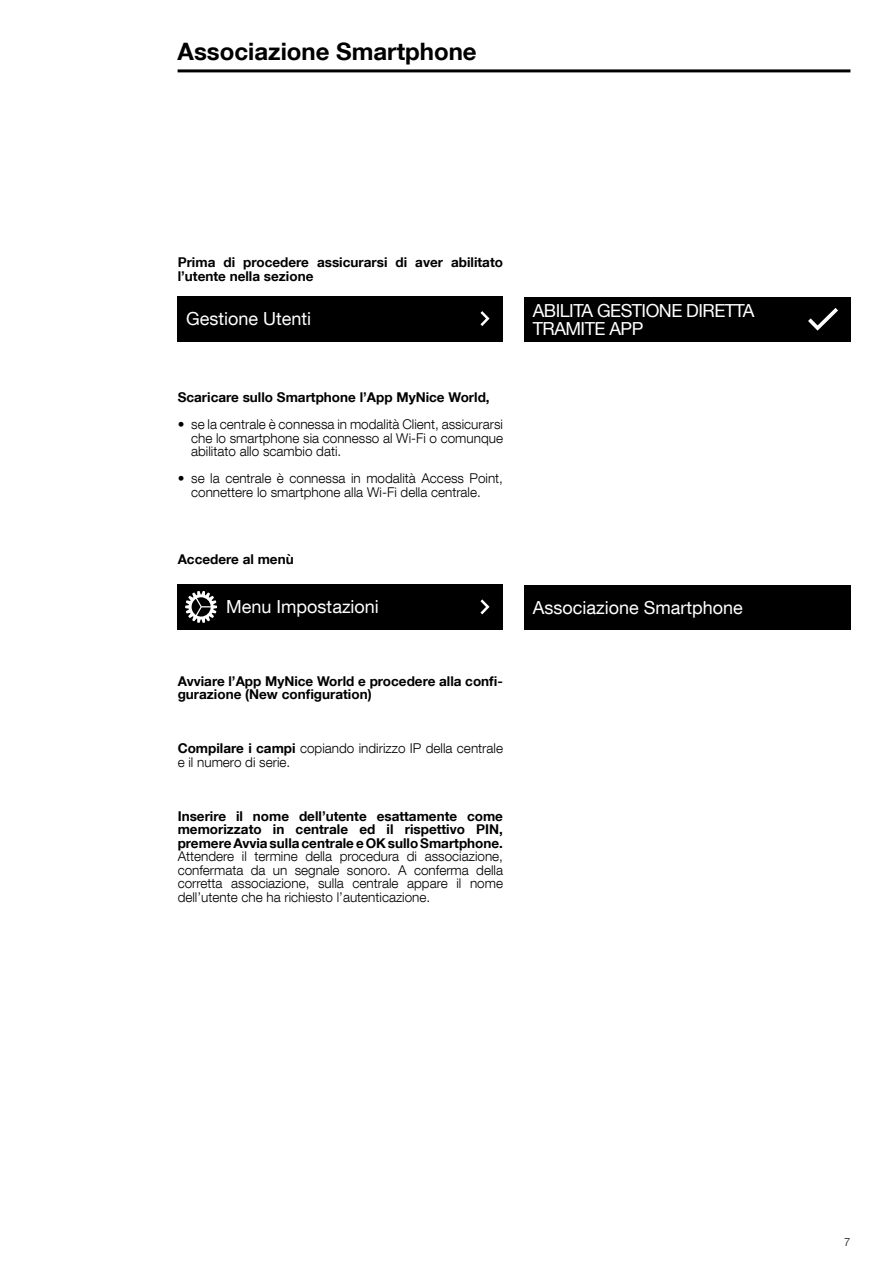
<style>
.page{position:relative;width:893px;height:1263px;background:#fff}
.page>*{position:absolute;margin:0;border:0;box-sizing:border-box;transform-origin:0 0}
.t1{font:700 24px "Helvetica Neue LT Com";color:#000}
.t2{font:18px "Helvetica Neue LT Com";color:#fff}
.t3{font:18px/18px "Helvetica Neue LT Com";letter-spacing:-.03em;color:#fff}
.t4{font:300 13.5px/13.5px "Helvetica Neue LT Com";color:#000;text-align:justify}
.t5{font:700 13.5px/13.5px "Helvetica Neue LT Com";color:#000}
.t6{font:300 11.25px "Helvetica Neue LT Com";color:#000}
.s1{font-weight:700}
</style>
<div class="page">
<hr style="left:178px;top:69px;width:672px;height:3px;background:#000">
<div style="left:178px;top:296px;width:325px;height:45px;background:#000"></div>
<svg style="left:480px;top:311px;width:10px;height:15px"></svg>
<div style="left:524px;top:585px;width:326px;height:45px;background:#000"></div>
<div style="left:524px;top:297px;width:326px;height:44px;background:#000"></div>
<svg style="left:808px;top:308px;width:30px;height:23px"></svg>
<div style="left:178px;top:584px;width:325px;height:46px;background:#000"></div>
<svg style="left:480px;top:599px;width:10px;height:15px"></svg>
<svg style="left:185px;top:591px;width:32px;height:32px"></svg>
<h1 class="t1" style="left:178px;top:36px;width:301px">Associazione Smartphone</h1>
<p class="t5" style="left:178px;top:255px;width:327px">Prima di procedere assicurarsi di aver abilitato l’utente nella sezione</p>
<h2 class="t2" style="left:186px;top:307px;width:127px">Gestione Utenti</h2>
<p class="t5" style="left:178px;top:390px;width:313px">Scaricare sullo Smartphone l’App MyNice World,</p>
<p class="t4" style="left:191px;top:417px;width:313px;text-indent:-14px">• se la centrale è connessa in modalità Client, assicurarsi che lo smartphone sia connesso al Wi-Fi o comunque abilitato allo scambio dati.</p>
<p class="t4" style="left:191px;top:471px;width:313px;text-indent:-14px">• se la centrale è connessa in modalità Access Point, connettere lo smartphone alla Wi-Fi della centrale.</p>
<p class="t5" style="left:178px;top:552px;width:117px">Accedere al menù</p>
<h2 class="t2" style="left:226px;top:596px;width:154px">Menu Impostazioni</h2>
<p class="t5" style="left:178px;top:674px;width:327px">Avviare l’App MyNice World e procedere alla confi&shy;gurazione (New configuration)</p>
<p class="t4" style="left:178px;top:741px;width:327px"><span class="s1">Compilare i campi</span> copiando indirizzo IP della centrale e il numero di serie.</p>
<p class="t5" style="left:178px;top:809px;width:327px;text-align:justify">Inserire il nome dell’utente esattamente come memorizzato in centrale ed il rispettivo PIN, premere Avvia sulla centrale e OK sullo Smartphone.</p>
<p class="t4" style="left:178px;top:849px;width:327px">Attendere il termine della procedura di associazione, confermata da un segnale sonoro. A conferma della corretta associazione, sulla centrale appare il nome dell’utente che ha richiesto l’autenticazione.</p>
<h2 class="t3" style="left:533px;top:301px;width:223px">ABILITA GESTIONE DIRETTA<br>TRAMITE APP</h2>
<h2 class="t2" style="left:533px;top:596px;width:212px">Associazione Smartphone</h2>
<p class="t6" style="left:844px;top:1235px;width:8px">7</p>
</div>
